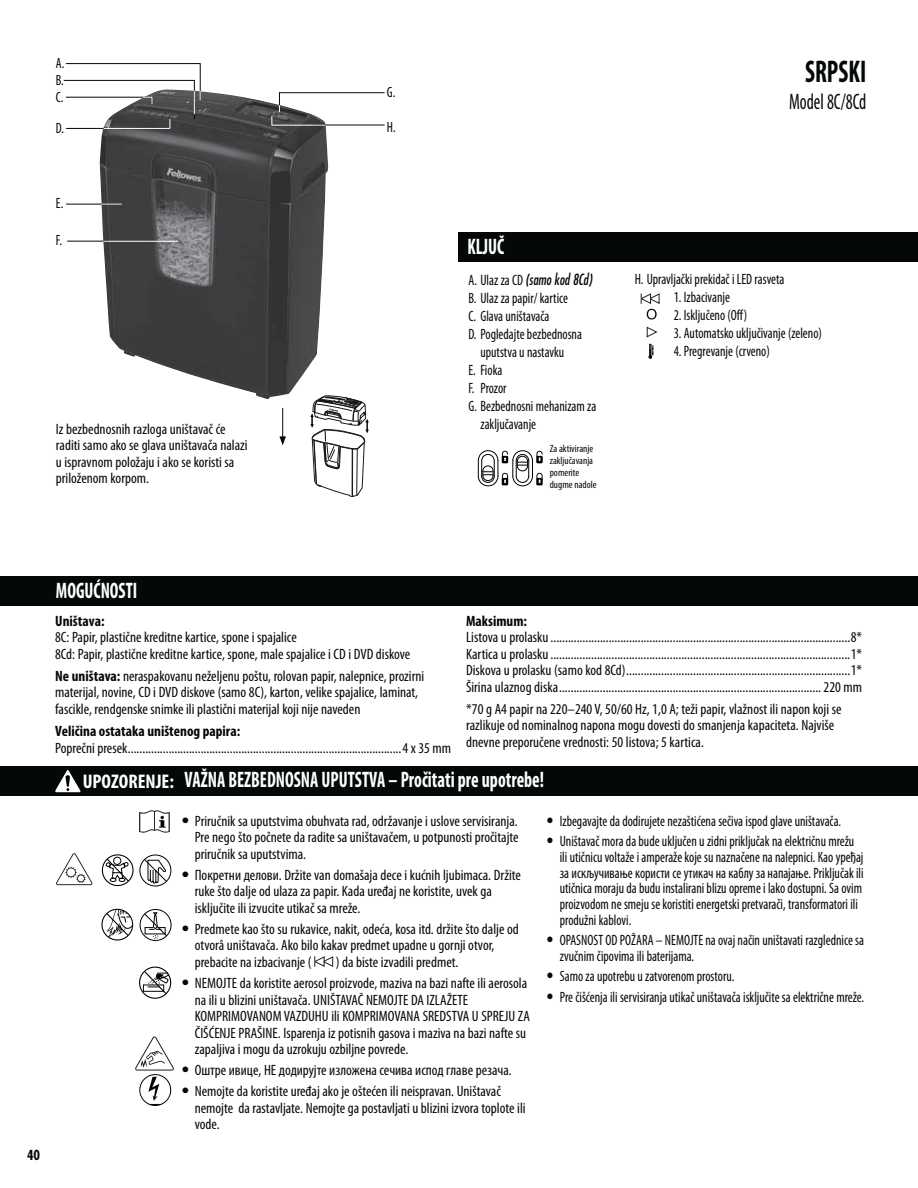
<style>
.page{position:relative;width:918px;height:1188px;background:#fff}
.page>*{position:absolute;margin:0;border:0;box-sizing:border-box;transform-origin:0 0}
.t1{font:700 condensed 31.5px "Myriad Pro";color:#040809;scale:.8 1}
.t2{font:700 condensed 22.5px "Myriad Pro";color:#fff;scale:.8 1}
.t3{font:condensed 22.5px "Myriad Pro";color:#040809;scale:.8 1}
.t4{font:condensed 15px/16.5px "Myriad Pro";color:#040809}
.t5{font:condensed 15px/15.8px "Myriad Pro";color:#040809;scale:.9 1}
.t6{font:700 condensed 15px "Myriad Pro";color:#040809}
.t7{font:italic condensed 15px "Futura Std";color:#040809;scale:.9 1}
.t8{font:condensed 14.85px "Myriad Pro";color:#040809;scale:.9 1}
.t9{font:700 condensed 13.5px "Futura Std";color:#040809}
.t10{font:condensed 10.5px/12px "Myriad Pro";color:#040809}
.s1{font-family:"Myriad Pro";font-style:normal}
.s2{font-weight:700}
.s3{font-size:19.8px}
</style>
<div class="page">
<div style="left:0;top:577px;width:918px;height:29px;background:#040809"></div>
<div style="left:0;top:766px;width:918px;height:30px;background:#040809"></div>
<svg style="left:55px;top:770px;width:26px;height:22px"></svg>
<div style="left:458px;top:232px;width:460px;height:30px;background:#040809"></div>
<svg style="left:646px;top:326px;width:12px;height:12px"></svg>
<svg style="left:478px;top:450px;width:65px;height:36px"></svg>
<svg style="left:641px;top:293px;width:19px;height:27px"></svg>
<svg style="left:649px;top:344px;width:5px;height:15px"></svg>
<hr style="left:282px;top:408px;width:1px;height:31px;background:#040809">
<svg style="left:279px;top:436px;width:7px;height:9px"></svg>
<svg style="left:310px;top:396px;width:59px;height:102px"></svg>
<img style="left:100px;top:91px;width:228px;height:308px">
<hr style="left:66px;top:128px;width:38px;height:1px;background:#040809">
<hr style="left:104px;top:128px;width:66px;height:1px;background:#fff">
<hr style="left:66px;top:204px;width:56px;height:1px;background:#040809">
<svg style="left:102px;top:204px;width:20px;height:1px"></svg>
<hr style="left:67px;top:241px;width:42px;height:1px;background:#040809">
<svg style="left:271px;top:92px;width:114px;height:34px"></svg>
<hr style="left:103px;top:241px;width:75px;height:1px;background:#fff">
<svg style="left:63px;top:63px;width:138px;height:65px"></svg>
<svg style="left:314px;top:956px;width:20px;height:11px"></svg>
<svg style="left:140px;top:909px;width:32px;height:32px"></svg>
<svg style="left:105px;top:909px;width:28px;height:28px"></svg>
<div style="left:101px;top:909px;width:32px;height:32px;border:1px solid #010202;border-radius:50%"></div>
<svg style="left:102px;top:810px;width:69px;height:77px"></svg>
<svg style="left:56px;top:853px;width:36px;height:32px"></svg>
<div style="left:139px;top:967px;width:32px;height:32px;border:1px solid #010202;border-radius:50%"></div>
<svg style="left:143px;top:970px;width:26px;height:25px"></svg>
<svg style="left:135px;top:1036px;width:39px;height:68px"></svg>
<div style="left:139px;top:1074px;width:32px;height:32px;border:1px solid #040809;border-radius:50%"></div>
<p class="t8" style="left:56px;top:58px;width:11px">A.</p>
<p class="t8" style="left:56px;top:91px;width:10px">C.</p>
<p class="t8" style="left:56px;top:75px;width:10px">B.</p>
<p class="t8" style="left:56px;top:122px;width:10px">D.</p>
<p class="t8" style="left:56px;top:198px;width:10px">E.</p>
<p class="t8" style="left:56px;top:235px;width:8px">F.</p>
<p class="t4" style="left:56px;top:422px;width:193px">Iz bezbednosnih razloga uništavač će raditi samo ako se glava uništavača nalazi u ispravnom položaju i ako se koristi sa priloženom korpom.</p>
<p class="t8" style="left:387px;top:86px;width:11px">G.</p>
<p class="t8" style="left:387px;top:121px;width:11px">H.</p>
<h1 class="t1" style="left:805px;top:60px;width:78px">SRPSKI</h1>
<h2 class="t3" style="left:789px;top:93px;width:98px">Model 8C/8Cd</h2>
<h2 class="t2" style="left:468px;top:238px;width:47px">KLJUČ</h2>
<p class="t7" style="left:468px;top:271px;width:139px"><span class="s1">A. Ulaz za CD</span> (samo kod 8Cd)</p>
<p class="t5" style="left:468px;top:291px;width:112px">B. Ulaz za papir/ kartice</p>
<p class="t5" style="left:468px;top:309px;width:92px">C. Glava uništavača</p>
<p class="t5" style="left:468px;top:327px;width:128px">D. Pogledajte bezbednosna</p>
<p class="t5" style="left:480px;top:345px;width:95px">uputstva u nastavku</p>
<p class="t5" style="left:468px;top:363px;width:39px">E. Fioka</p>
<p class="t5" style="left:468px;top:381px;width:44px">F. Prozor</p>
<p class="t5" style="left:468px;top:399px;width:144px">G. Bezbednosni mehanizam za</p>
<p class="t5" style="left:480px;top:417px;width:63px">zaključavanje</p>
<p class="t10" style="left:550px;top:444px;width:48px">Za aktiviranje zaključavanja pomerite dugme nadole</p>
<p class="t5" style="left:635px;top:272px;width:168px">H. Upravljački prekidač i LED rasveta</p>
<p class="t5" style="left:674px;top:290px;width:64px">1. Izbacivanje</p>
<p class="t5" style="left:674px;top:308px;width:83px">2. Isključeno (Off)</p>
<p class="t5" style="left:674px;top:326px;width:166px">3. Automatsko uključivanje (zeleno)</p>
<p class="t5" style="left:674px;top:344px;width:108px">4. Pregrevanje (crveno)</p>
<p class="t9" style="left:27px;top:1149px;width:15px">40</p>
<h2 class="t2" style="left:56px;top:582px;width:103px">MOGUĆNOSTI</h2>
<p class="t6" style="left:55px;top:615px;width:51px">Uništava:</p>
<p class="t4" style="left:55px;top:630px;width:357px">8C: Papir, plastične kreditne kartice, spone i spajalice<br>8Cd: Papir, plastične kreditne kartice, spone, male spajalice i CD i DVD diskove</p>
<p class="t4" style="left:55px;top:669px;width:371px"><span class="s2">Ne uništava:</span> neraspakovanu neželjenu poštu, rolovan papir, nalepnice, prozirni materijal, novine, CD i DVD diskove (samo 8C), karton, velike spajalice, laminat, fascikle, rendgenske snimke ili plastični materijal koji nije naveden</p>
<p class="t6" style="left:55px;top:726px;width:187px">Veličina ostataka uništenog papira:</p>
<p class="t4" style="left:55px;top:741px;width:398px">Poprečni presek ..............................................................................................4 x 35 mm</p>
<p class="t6" style="left:466px;top:615px;width:62px">Maksimum:</p>
<p class="t4" style="left:466px;top:630px;width:398px;text-align:justify">Listova u prolasku .......................................................................................................8* Kartica u prolasku .......................................................................................................1* Diskova u prolasku (samo kod 8Cd) .............................................................................1* Širina ulaznog diska .......................................................................................... 220 mm</p>
<p class="t4" style="left:466px;top:702px;width:377px">* 70 g A4 papir na 220–240 V, 50/60 Hz, 1,0 A; teži papir, vlažnost ili napon koji se razlikuje od nominalnog napona mogu dovesti do smanjenja kapaciteta. Najviše dnevne preporučene vrednosti: 50 listova; 5 kartica.</p>
<h2 class="t2" style="left:83px;top:771px;width:578px"><span class="s3">UPOZORENJE:</span> VAŽNA BEZBEDNOSNA UPUTSTVA – Pročitati pre upotrebe!</h2>
<p class="t4" style="left:195px;top:814px;width:325px;text-align:justify">Priručnik sa uputstvima obuhvata rad, održavanje i uslove servisiranja.<br>Pre nego što počnete da radite sa uništavačem, u potpunosti pročitajte priručnik sa uputstvima.</p>
<p class="t4" style="left:195px;top:868px;width:328px">Покретни делови. Držite van domašaja dece i kućnih ljubimaca. Držite ruke što dalje od ulaza za papir. Kada uređaj ne koristite, uvek ga isključite ili izvucite utikač sa mreže.</p>
<p class="t4" style="left:195px;top:922px;width:326px">Predmete kao što su rukavice, nakit, odeća, kosa itd. držite što dalje od otvorâ uništavača. Ako bilo kakav predmet upadne u gornji otvor, prebacite na izbacivanje (</p>
<p class="t4" style="left:195px;top:953px;width:334px;line-height:21.1px;text-indent:141px">) da biste izvadili predmet.<br>NEMOJTE da koristite aerosol proizvode, maziva na bazi nafte ili aerosola</p>
<p class="t4" style="left:195px;top:993px;width:337px">na ili u blizini uništavača. UNIŠTAVAČ NEMOJTE DA IZLAŽETE KOMPRIMOVANOM VAZDUHU ili KOMPRIMOVANA SREDSTVA U SPREJU ZA ČIŠĆENJE PRAŠINE. Isparenja iz potisnih gasova i maziva na bazi nafte su zapaljiva i mogu da uzrokuju ozbiljne povrede.</p>
<p class="t4" style="left:195px;top:1061px;width:319px;line-height:21.1px">Оштре ивице, НЕ додирујте изложена сечива испод главе резача.<br>Nemojte da koristite uređaj ako je oštećen ili neispravan. Uništavač</p>
<p class="t4" style="left:195px;top:1101px;width:332px">nemojte da rastavljate. Nemojte ga postavljati u blizini izvora toplote ili vode.</p>
<p class="t5" style="left:560px;top:812px;width:329px;line-height:20.4px">Izbegavajte da dodirujete nezaštićena sečiva ispod glave uništavača.<br>Uništavač mora da bude uključen u zidni priključak na električnu mrežu</p>
<p class="t5" style="left:560px;top:851px;width:339px">ili utičnicu voltaže i amperaže koje su naznačene na nalepnici. Као уређај за искључивање користи се утикач на каблу за напајање. Priključak ili utičnica moraju da budu instalirani blizu opreme i lako dostupni. Sa ovim proizvodom ne smeju se koristiti energetski pretvarači, transformatori ili produžni kablovi.</p>
<p class="t5" style="left:560px;top:934px;width:340px">OPASNOST OD POŽARA – NEMOJTE na ovaj način uništavati razglednice sa zvučnim čipovima ili baterijama.</p>
<p class="t5" style="left:560px;top:968px;width:340px;line-height:20.4px">Samo za upotrebu u zatvorenom prostoru.<br>Pre čišćenja ili servisiranja utikač uništavača isključite sa električne mreže.</p>
</div>
